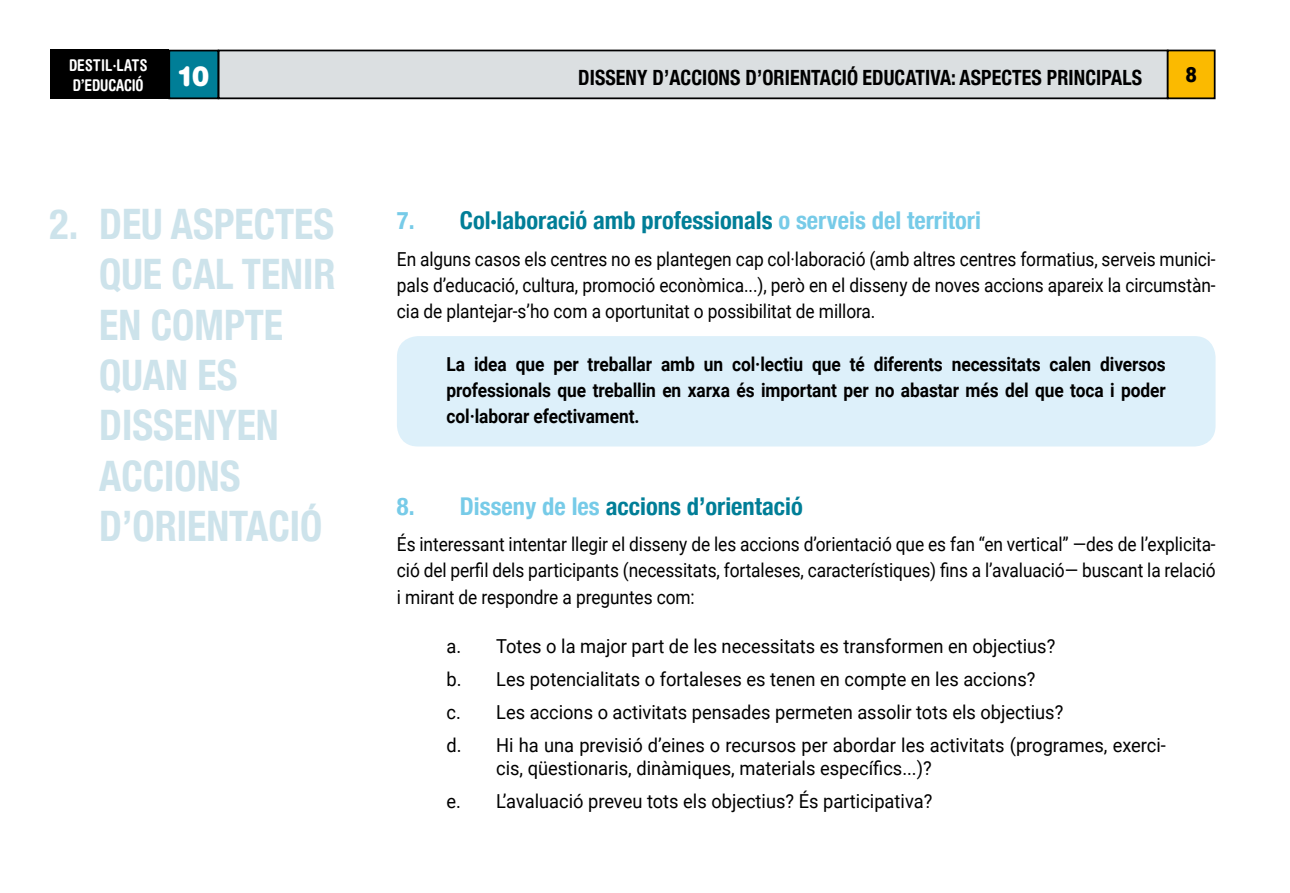
<style>
.page{position:relative;width:1290px;height:893px;background:#fff}
.page>*{position:absolute;margin:0;border:0;box-sizing:border-box;transform-origin:0 0}
.t1{font:700 condensed 42px/50.4px "Helvetica Neue";color:#cde3eb;scale:.95 1}
.t2{font:700 condensed 24.5px "Helvetica Neue";color:#007e97}
.t3{font:700 condensed 21px "Helvetica Neue";letter-spacing:.005em;color:#000;scale:.95 1}
.t4{font:900 21px "Roboto";color:#000;scale:.95 1}
.t5{font:19.25px/26.2px "Roboto";color:#000;text-align:justify;scale:.9 1}
.t6{font:19.25px/33.1px "Roboto";color:#000;scale:.95 1}
.t7{font:700 19.25px/26.2px "Roboto";letter-spacing:-.005em;color:#000;text-align:justify;scale:.9 1}
.t8{font:700 condensed 16.28px/19.4px "Helvetica Rounded";letter-spacing:-.005em;color:#fff;scale:.95 1}
.s1{color:#77cbe8}
</style>
<div class="page">
<div style="left:219px;top:50px;width:948px;height:48px;background:#dbdfe1"></div>
<div style="left:218px;top:50px;width:950px;height:49px;border:2px solid #000"></div>
<div style="left:1167px;top:50px;width:47px;height:48px;background:#fbba00"></div>
<div style="left:1167px;top:50px;width:48px;height:49px;border:2px solid #000"></div>
<div style="left:50px;top:50px;width:119px;height:49px;background:#000"></div>
<div style="left:169px;top:51px;width:49px;height:47px;background:#007e97"></div>
<div style="left:168px;top:50px;width:51px;height:49px;border:2px solid #000"></div>
<div style="left:397px;top:336px;width:818px;height:110px;background:#ddf0fa;border-radius:21px"></div>
<p class="t8" style="left:69px;top:55px;width:149px">DESTIL·LATS<br>D’EDUCACIÓ <sup>10</sup></p>
<p class="t3" style="left:578px;top:60px;width:595px">DISSENY D’ACCIONS D’ORIENTACIÓ EDUCATIVA: ASPECTES PRINCIPALS</p>
<p class="t4" style="left:1185px;top:60px;width:14px">8</p>
<h1 class="t1" style="left:99px;top:196px;width:250px;text-indent:-50px">2. DEU ASPECTES<br>QUE CAL TENIR<br>EN COMPTE<br>QUAN ES<br>DISSENYEN<br>ACCIONS<br>D’ORIENTACIÓ</h1>
<p class="t2" style="left:397px;top:200px;width:585px"><span class="s1">7.</span> Col·laboració amb professionals <span class="s1">o serveis del territori</span></p>
<p class="t5" style="left:397px;top:245px;width:911px">En alguns casos els centres no es plantegen cap col·laboració (amb altres centres formatius, serveis munici&shy;pals d’educació, cultura, promoció econòmica...), però en el disseny de noves accions apareix la circumstàn&shy;cia de plantejar-s’ho com a oportunitat o possibilitat de millora.</p>
<p class="t7" style="left:446px;top:350px;width:801px">La idea que per treballar amb un col·lectiu que té diferents necessitats calen diversos professionals que treballin en xarxa és important per no abastar més del que toca i poder col·laborar efectivament.</p>
<p class="t2" style="left:397px;top:486px;width:407px"><span class="s1">8. Disseny de les</span> accions d’orientació</p>
<p class="t5" style="left:397px;top:530px;width:911px">És interessant intentar llegir el disseny de les accions d’orientació que es fan “en vertical” —des de l’explicita&shy;ció del perfil dels participants (necessitats, fortaleses, característiques) fins a l’avaluació— buscant la relació i mirant de respondre a preguntes com:</p>
<p class="t6" style="left:446px;top:629px;width:759px">a. Totes o la major part de les necessitats es transformen en objectius?<br>b. Les potencialitats o fortaleses es tenen en compte en les accions?<br>c. Les accions o activitats pensades permeten assolir tots els objectius?<br>d. Hi ha una previsió d’eines o recursos per abordar les activitats (programes, exerci-</p>
<p class="t6" style="left:446px;top:751px;width:513px;text-align:right">cis, qüestionaris, dinàmiques, materials específics...)?<br>e. L’avaluació preveu tots els objectius? És participativa?</p>
</div>
